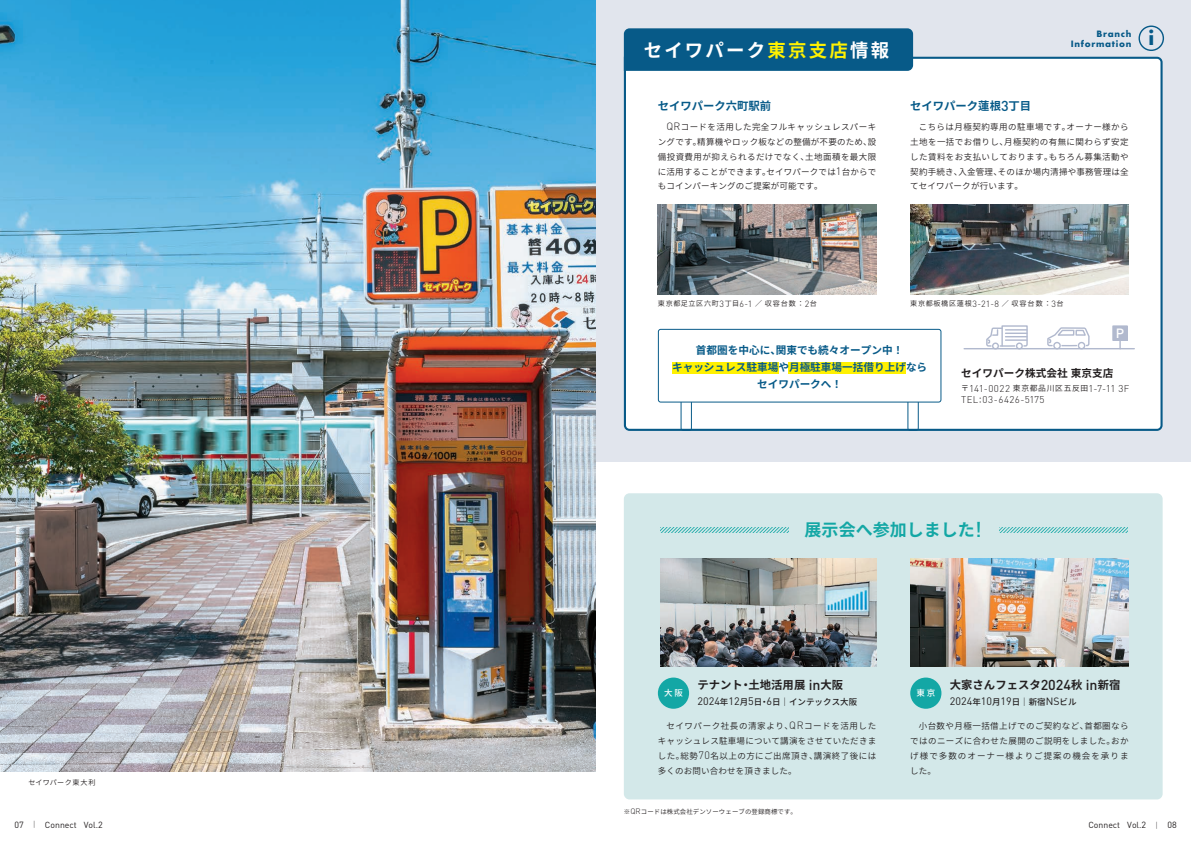
<style>
.page{position:relative;width:1191px;height:842px;background:#fff}
.page>*{position:absolute;margin:0;border:0;box-sizing:border-box;transform-origin:0 0}
.t1{font:700 19.1px "Futura";color:#075a88}
.t2{font:700 18.4px "Source Han Sans JP";letter-spacing:.12em;color:#fff}
.t3{font:700 17px "Source Han Sans JP";color:#13a7a5}
.t4{font:500 13.3px "DIN Pro";color:#fff}
.t5{font:700 11.3px "Source Han Sans JP";color:#231f20}
.t6{font:700 11.3px "Source Han Sans JP";color:#075a88}
.t7{font:10.7px "DIN Pro";color:#231f20}
.t8{font:700 10.6px/17px "Source Han Sans JP";color:#075a88;text-align:center}
.t9{font:700 10.6px "Source Han Sans JP";color:#231f20}
.t10{font:300 9.8px/11.3px "DIN Pro";letter-spacing:.03em;color:#231f20}
.t11{font:8.7px "DIN Pro";color:#231f20}
.t12{font:8.5px/14.9px "Source Han Sans JP";letter-spacing:.025em;color:#231f20;text-align:justify}
.t13{font:500 8.5px "Source Han Sans JP";color:#231f20}
.t14{font:700 8.5px/10.6px "Futura";letter-spacing:.08em;color:#075a88;text-align:right}
.t15{font:500 8.5px "Source Han Sans JP";color:#fff}
.t16{font:7.1px "Source Han Sans JP";letter-spacing:.105em;color:#231f20}
.t17{font:7.1px "Source Han Sans JP";letter-spacing:.055em;color:#231f20}
.t18{font:6.4px "Source Han Sans JP";letter-spacing:.02em;color:#231f20}
.s1{color:#fff101}
.s2{font-family:"DIN Pro";font-weight:300;font-size:10.5px}
.s3{font-family:"DIN Pro";font-weight:300;font-size:10.7px}
.s4{font-family:"DIN Pro";font-weight:500;font-size:14.3px}
.s5{font-family:"DIN Pro";font-weight:300;font-size:8.9px}
.s6{font-family:"DIN Pro";font-weight:300;font-size:8.7px}
.s7{font-family:"Source Han Sans JP";font-weight:400;font-size:7.8px}
.s8{font-size:9.6px}
.s9{font-family:"DIN Pro";font-weight:500;font-size:21.3px}
.s10{font-family:"DIN Pro";font-weight:500;font-size:14.2px}
.s11{font-family:"DIN Pro";font-weight:400;font-size:10.7px}
.s12{font-family:"Source Han Sans JP";font-weight:500;font-size:8.5px}
.s13{font-size:10.5px}
.s14{font-family:"DIN Pro";font-weight:300;font-size:7.8px}
.s15{font-size:8.9px}
.s16{font-family:"Source Han Sans JP";font-weight:500;font-size:7.1px}
</style>
<div class="page">
<div style="left:624px;top:493px;width:538px;height:306px;background:#d3e8e9;border-radius:6px"></div>
<div style="left:595px;top:0;width:596px;height:462px;background:#e1e5ed"></div>
<img style="left:0;top:0;width:595px;height:771px">
<svg style="left:1138px;top:26px;width:26px;height:25px"></svg>
<div style="left:624px;top:57px;width:538px;height:374px;background:#fff"></div>
<div style="left:672px;top:362px;width:107px;height:11px;background:#fff101"></div>
<div style="left:788px;top:362px;width:118px;height:11px;background:#fff101"></div>
<div style="left:624px;top:28px;width:289px;height:43px;background:#075a88"></div>
<svg style="left:1046px;top:327px;width:44px;height:167px"></svg>
<div style="left:992px;top:342px;width:7px;height:7px;border:1px solid #b1b9ce;border-radius:50%"></div>
<div style="left:1016px;top:342px;width:6px;height:7px;border:1px solid #b1b9ce;border-radius:50%"></div>
<svg style="left:985px;top:325px;width:43px;height:22px"></svg>
<hr style="left:1005px;top:329px;width:21px;height:2px;background:#b1b9ce">
<div style="left:1113px;top:326px;width:14px;height:14px;background:#b1b9ce"></div>
<div style="left:1112px;top:325px;width:15px;height:16px;border:1px solid #b1b9ce"></div>
<hr style="left:964px;top:348px;width:170px;height:1px;background:#b1b9ce">
<svg style="left:660px;top:527px;width:128px;height:6px"></svg>
<svg style="left:999px;top:527px;width:128px;height:6px"></svg>
<div style="left:910px;top:677px;width:31px;height:32px;background:#13a7a5;border-radius:50%"></div>
<div style="left:658px;top:677px;width:31px;height:32px;background:#13a7a5;border-radius:50%"></div>
<img style="left:658px;top:204px;width:218px;height:91px">
<img style="left:910px;top:204px;width:218px;height:91px">
<img style="left:660px;top:558px;width:216px;height:108px">
<img style="left:910px;top:558px;width:218px;height:108px">
<p class="t17" style="left:28px;top:779px;width:69px">セイワパーク東大利</p>
<p class="t2" style="left:643px;top:40px;width:247px">セイワパーク<span class="s1">東京支店</span>情報</p>
<p class="t6" style="left:658px;top:100px;width:115px">セイワパーク六町駅前</p>
<p class="t12" style="left:658px;top:119px;width:220px;text-indent:9px"><span class="s2">QR</span>コードを活用した完全フルキャッシュレスパーキングです。精算機やロック板などの整備が不要のため、設備投資費用が抑えられるだけでなく、土地面積を最大限に活用することができます。セイワパークでは<span class="s3">1</span>台からでもコインパーキングのご提案が可能です。</p>
<p class="t14" style="left:1070px;top:28px;width:62px">Branch<br>Information</p>
<p class="t1" style="left:1148px;top:24px;width:7px">i</p>
<p class="t6" style="left:910px;top:100px;width:123px">セイワパーク蓮根<span class="s4">3</span>丁目</p>
<p class="t12" style="left:910px;top:119px;width:220px;text-indent:9px">こちらは月極契約専用の駐車場です。オーナー様から土地を一括でお借りし、月極契約の有無に関わらず安定した賃料をお支払いしております。もちろん募集活動や契約手続き、入金管理、そのほか場内清掃や事務管理は全てセイワパークが行います。</p>
<p class="t16" style="left:658px;top:300px;width:161px">東京都足立区六町<span class="s5">3</span>丁目<span class="s5">6</span><span class="s6">-</span><span class="s5">1</span> ／収容台数：<span class="s5">2</span>台</p>
<p class="t16" style="left:910px;top:300px;width:155px">東京都板橋区蓮根<span class="s5">3</span><span class="s6">-</span><span class="s5">21</span><span class="s6">-</span><span class="s5">8</span> ／収容台数：<span class="s5">3</span>台</p>
<p class="t4" style="left:1116px;top:325px;width:10px">P</p>
<p class="t8" style="left:672px;top:342px;width:257px">首都圏を中心に、関東でも続々オープン中！<br>キャッシュレス駐車場や月極駐車場一括借り上げならセイワパークへ！</p>
<p class="t9" style="left:961px;top:367px;width:154px">セイワパーク株式会社東京支店</p>
<p class="t10" style="left:961px;top:382px;width:169px"><span class="s7">〒</span>141<span class="s8">-</span>0022 <span class="s7">東京都品川区五反田</span>1<span class="s8">-</span>7<span class="s8">-</span>11 3<span class="s8">F<br>TEL</span><span class="s7">：</span>03<span class="s8">-</span>6426<span class="s8">-</span>5175</p>
<p class="t3" style="left:804px;top:520px;width:179px">展示会へ参加しました<span class="s9">!</span></p>
<p class="t15" style="left:664px;top:688px;width:20px">大阪</p>
<p class="t5" style="left:697px;top:678px;width:147px">テナント・土地活用展 <span class="s10">in</span>大阪</p>
<p class="t13" style="left:697px;top:697px;width:161px"><span class="s11">2024</span>年<span class="s11">12</span>月<span class="s11">5</span>日・<span class="s11">6</span>日｜インテックス大阪</p>
<p class="t15" style="left:916px;top:688px;width:20px">東京</p>
<p class="t5" style="left:950px;top:678px;width:172px">大家さんフェスタ<span class="s4">2024</span>秋 <span class="s10">in</span>新宿</p>
<p class="t7" style="left:950px;top:694px;width:128px">2024<span class="s12">年</span>10<span class="s12">月</span>19<span class="s12">日｜新宿</span><span class="s13">NS</span><span class="s12">ビル</span></p>
<p class="t12" style="left:658px;top:718px;width:220px;text-indent:9px">セイワパーク社長の清家より、<span class="s2">QR</span>コードを活用したキャッシュレス駐車場について講演をさせていただきました。総勢<span class="s3">70</span>名以上の方にご出席頂き、講演終了後には多くのお問い合わせを頂きました。</p>
<p class="t12" style="left:910px;top:718px;width:220px;text-indent:9px">小台数や月極一括借上げでのご契約など、首都圏ならではのニーズに合わせた展開のご説明をしました。おかげ様で多数のオーナー様よりご提案の機会を承りました。</p>
<p class="t18" style="left:624px;top:808px;width:175px">※<span class="s14">QR</span>コードは株式会社デンソーウェーブの登録商標です。</p>
<p class="t11" style="left:14px;top:819px;width:90px"><span class="s15">07</span><span class="s16">　｜　</span>Connect Vol.<span class="s15">2</span></p>
<p class="t11" style="left:1088px;top:819px;width:90px">Connect Vol.<span class="s15">2</span><span class="s16">　｜　</span><span class="s15">08</span></p>
</div>
